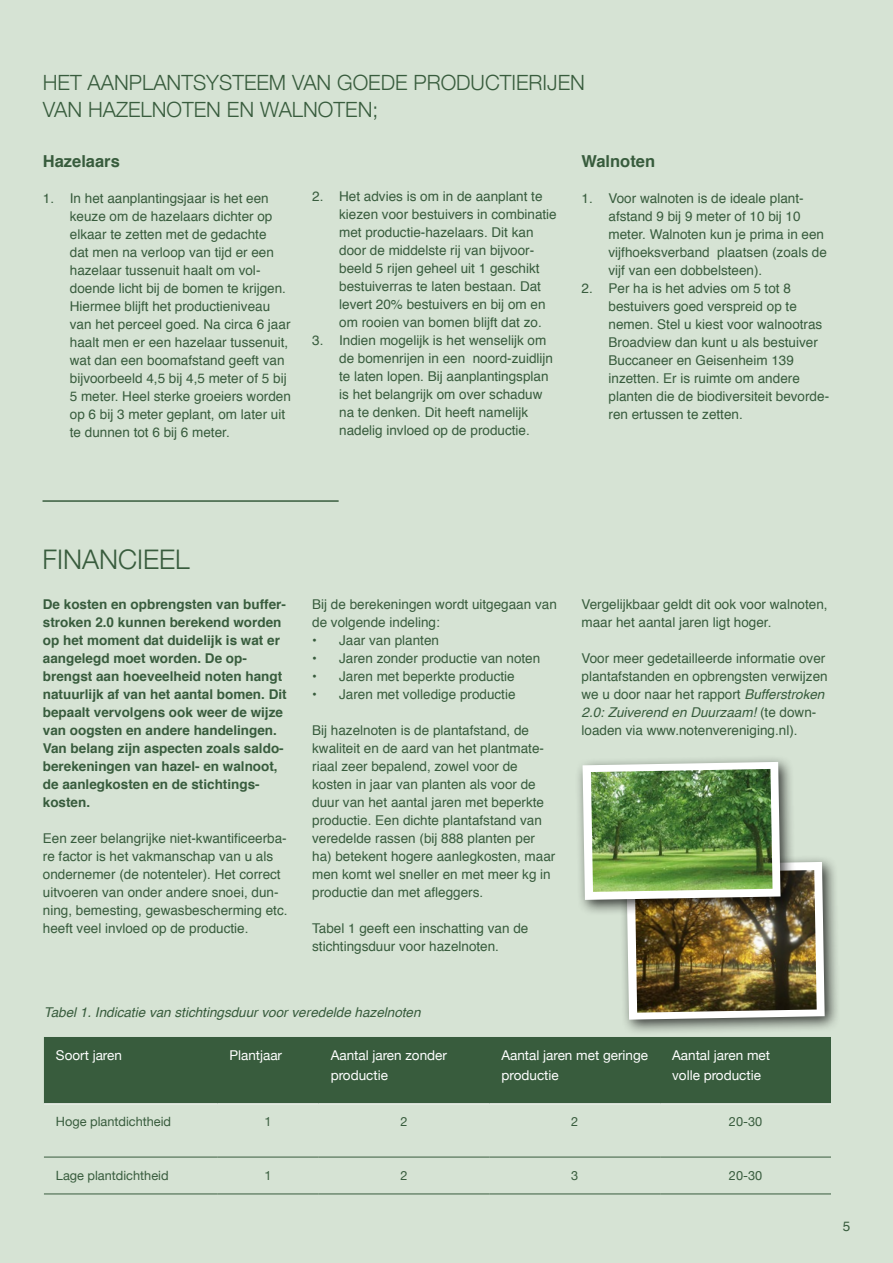
<style>
.page{position:relative;width:893px;height:1263px;background:#d6e3d4}
.page>*{position:absolute;margin:0;border:0;box-sizing:border-box;transform-origin:0 0}
.t1{font:300 27px "Helvetica Neue";color:#385c3d}
.t2{font:300 21px/27px "Helvetica Neue";color:#385c3d}
.t3{font:700 16.5px "Helvetica";color:#385c3d}
.t4{font:13.5px/18px "Helvetica";color:#385c3d}
.t5{font:700 13.5px/18px "Helvetica";color:#385c3d}
.t6{font:13.5px/19.5px "Helvetica Neue";color:#fff}
.t7{font:italic 13.5px "Helvetica";color:#385c3d}
.t8{font:12.75px "Helvetica Neue";color:#385c3d}
.s1{font-style:italic}
</style>
<div class="page">
<div style="left:44px;top:1037px;width:787px;height:66px;background:#385c3d"></div>
<div style="left:44px;top:1104px;width:787px;height:89px;background:#d6e3d4"></div>
<hr style="left:44px;top:1103px;width:173px;height:1px;background:#fff">
<hr style="left:217px;top:1103px;width:102px;height:1px;background:#fff">
<hr style="left:319px;top:1103px;width:170px;height:1px;background:#fff">
<hr style="left:489px;top:1103px;width:171px;height:1px;background:#fff">
<hr style="left:660px;top:1103px;width:171px;height:1px;background:#fff">
<hr style="left:44px;top:1157px;width:173px;height:1px;background:#385c3d">
<hr style="left:217px;top:1157px;width:102px;height:1px;background:#385c3d">
<hr style="left:319px;top:1157px;width:170px;height:1px;background:#385c3d">
<hr style="left:489px;top:1157px;width:171px;height:1px;background:#385c3d">
<hr style="left:660px;top:1157px;width:171px;height:1px;background:#385c3d">
<hr style="left:44px;top:1193px;width:173px;height:1px;background:#385c3d">
<hr style="left:217px;top:1193px;width:102px;height:1px;background:#385c3d">
<hr style="left:319px;top:1193px;width:170px;height:1px;background:#385c3d">
<hr style="left:489px;top:1193px;width:171px;height:1px;background:#385c3d">
<hr style="left:660px;top:1193px;width:171px;height:1px;background:#385c3d">
<hr style="left:43px;top:500px;width:296px;height:2px;background:#385c3d">
<div style="left:619px;top:854px;width:222px;height:182px;background:#000;opacity:.75"></div>
<div style="left:575px;top:754px;width:222px;height:162px;background:#000;opacity:.75"></div>
<img style="left:583px;top:762px;width:242px;height:258px">
<img style="left:591px;top:769px;width:181px;height:123px">
<h2 class="t2" style="left:43px;top:68px;width:544px">HET AANPLANTSYSTEEM VAN GOEDE PRODUCTIERIJEN<br>VAN HAZELNOTEN EN WALNOTEN;</h2>
<p class="t3" style="left:43px;top:148px;width:79px">Hazelaars</p>
<p class="t4" style="left:70px;top:190px;width:223px;text-indent:-27px">1. In het aanplantingsjaar is het een keuze om de hazelaars dichter op elkaar te zetten met de gedachte<br>dat men na verloop van tijd er een hazelaar tussenuit haalt om vol&shy;doende licht bij de bomen te krijgen.<br>Hiermee blijft het productieniveau van het perceel goed. Na circa 6 jaar haalt men er een hazelaar tussenuit, wat dan een boomafstand geeft van bijvoorbeeld 4,5 bij 4,5 meter of 5 bij 5 meter. Heel sterke groeiers worden op 6 bij 3 meter geplant, om later uit te dunnen tot 6 bij 6 meter.</p>
<p class="t4" style="left:339px;top:188px;width:219px;text-indent:-27px">2. Het advies is om in de aanplant te kiezen voor bestuivers in combinatie met productie-hazelaars. Dit kan door de middelste rij van bijvoor&shy;beeld 5 rijen geheel uit 1 geschikt bestuiverras te laten bestaan. Dat levert 20% bestuivers en bij om en om rooien van bomen blijft dat zo.</p>
<p class="t3" style="left:581px;top:148px;width:75px">Walnoten</p>
<p class="t4" style="left:608px;top:190px;width:220px;text-indent:-27px">1. Voor walnoten is de ideale plant&shy;afstand 9 bij 9 meter of 10 bij 10 meter. Walnoten kun je prima in een vijfhoeksverband plaatsen (zoals de vijf van een dobbelsteen).</p>
<p class="t4" style="left:608px;top:280px;width:222px;text-indent:-27px">2. Per ha is het advies om 5 tot 8 bestuivers goed verspreid op te nemen. Stel u kiest voor walnootras<br>Broadview dan kunt u als bestuiver<br>Buccaneer en Geisenheim 139 inzetten. Er is ruimte om andere planten die de biodiversiteit bevorde&shy;ren ertussen te zetten.</p>
<p class="t4" style="left:339px;top:332px;width:215px;text-indent:-27px">3. Indien mogelijk is het wenselijk om de bomenrijen in een noord-zuidlijn te laten lopen. Bij aanplantingsplan is het belangrijk om over schaduw na te denken. Dit heeft namelijk nadelig invloed op de productie.</p>
<h1 class="t1" style="left:43px;top:537px;width:149px">FINANCIEEL</h1>
<p class="t5" style="left:43px;top:595px;width:245px">De kosten en opbrengsten van buffer&shy;stroken 2.0 kunnen berekend worden op het moment dat duidelijk is wat er aangelegd moet worden. De op&shy;brengst aan hoeveelheid noten hangt natuurlijk af van het aantal bomen. Dit bepaalt vervolgens ook weer de wijze van oogsten en andere handelingen.<br>Van belang zijn aspecten zoals saldo&shy;berekeningen van hazel- en walnoot, de aanlegkosten en de stichtings&shy;kosten.</p>
<p class="t4" style="left:43px;top:829px;width:246px">Een zeer belangrijke niet-kwantificeerba&shy;re factor is het vakmanschap van u als ondernemer (de notenteler). Het correct uitvoeren van onder andere snoei, dun&shy;ning, bemesting, gewasbescherming etc. heeft veel invloed op de productie.</p>
<p class="t4" style="left:312px;top:595px;width:246px">Bij de berekeningen wordt uitgegaan van de volgende indeling:</p>
<p class="t4" style="left:312px;top:631px;width:128px">• Jaar van planten</p>
<p class="t4" style="left:312px;top:649px;width:230px">• Jaren zonder productie van noten</p>
<p class="t4" style="left:312px;top:667px;width:204px">• Jaren met beperkte productie</p>
<p class="t4" style="left:312px;top:685px;width:205px">• Jaren met volledige productie</p>
<p class="t4" style="left:312px;top:721px;width:245px">Bij hazelnoten is de plantafstand, de kwaliteit en de aard van het plantmate&shy;riaal zeer bepalend, zowel voor de kosten in jaar van planten als voor de duur van het aantal jaren met beperkte productie. Een dichte plantafstand van veredelde rassen (bij 888 planten per ha) betekent hogere aanlegkosten, maar men komt wel sneller en met meer kg in productie dan met afleggers.</p>
<p class="t4" style="left:312px;top:919px;width:218px">Tabel 1 geeft een inschatting van de stichtingsduur voor hazelnoten.</p>
<p class="t4" style="left:581px;top:595px;width:248px">Vergelijkbaar geldt dit ook voor walnoten, maar het aantal jaren ligt hoger.</p>
<p class="t4" style="left:581px;top:649px;width:248px">Voor meer gedetailleerde informatie over plantafstanden en opbrengsten verwijzen we u door naar het rapport <span class="s1">Bufferstroken 2.0: Zuiverend en Duurzaam!</span> (te down&shy;loaden via www.notenvereniging.nl).</p>
<p class="t7" style="left:44px;top:1002px;width:378px">Tabel 1. Indicatie van stichtingsduur voor veredelde hazelnoten</p>
<p class="t6" style="left:56px;top:1046px;width:68px">Soort jaren</p>
<p class="t6" style="left:229px;top:1046px;width:54px">Plantjaar</p>
<p class="t6" style="left:331px;top:1046px;width:118px">Aantal jaren zonder productie</p>
<p class="t6" style="left:501px;top:1046px;width:148px">Aantal jaren met geringe productie</p>
<p class="t6" style="left:672px;top:1046px;width:99px">Aantal jaren met volle productie</p>
<p class="t8" style="left:56px;top:1113px;width:117px">Hoge plantdichtheid</p>
<p class="t8" style="left:264px;top:1113px;width:9px">1</p>
<p class="t8" style="left:401px;top:1113px;width:9px">2</p>
<p class="t8" style="left:571px;top:1113px;width:9px">2</p>
<p class="t8" style="left:729px;top:1113px;width:35px">20-30</p>
<p class="t8" style="left:56px;top:1166px;width:114px">Lage plantdichtheid</p>
<p class="t8" style="left:264px;top:1166px;width:9px">1</p>
<p class="t8" style="left:401px;top:1166px;width:9px">2</p>
<p class="t8" style="left:571px;top:1166px;width:9px">3</p>
<p class="t8" style="left:729px;top:1166px;width:35px">20-30</p>
<p class="t4" style="left:843px;top:1217px;width:9px">5</p>
</div>
